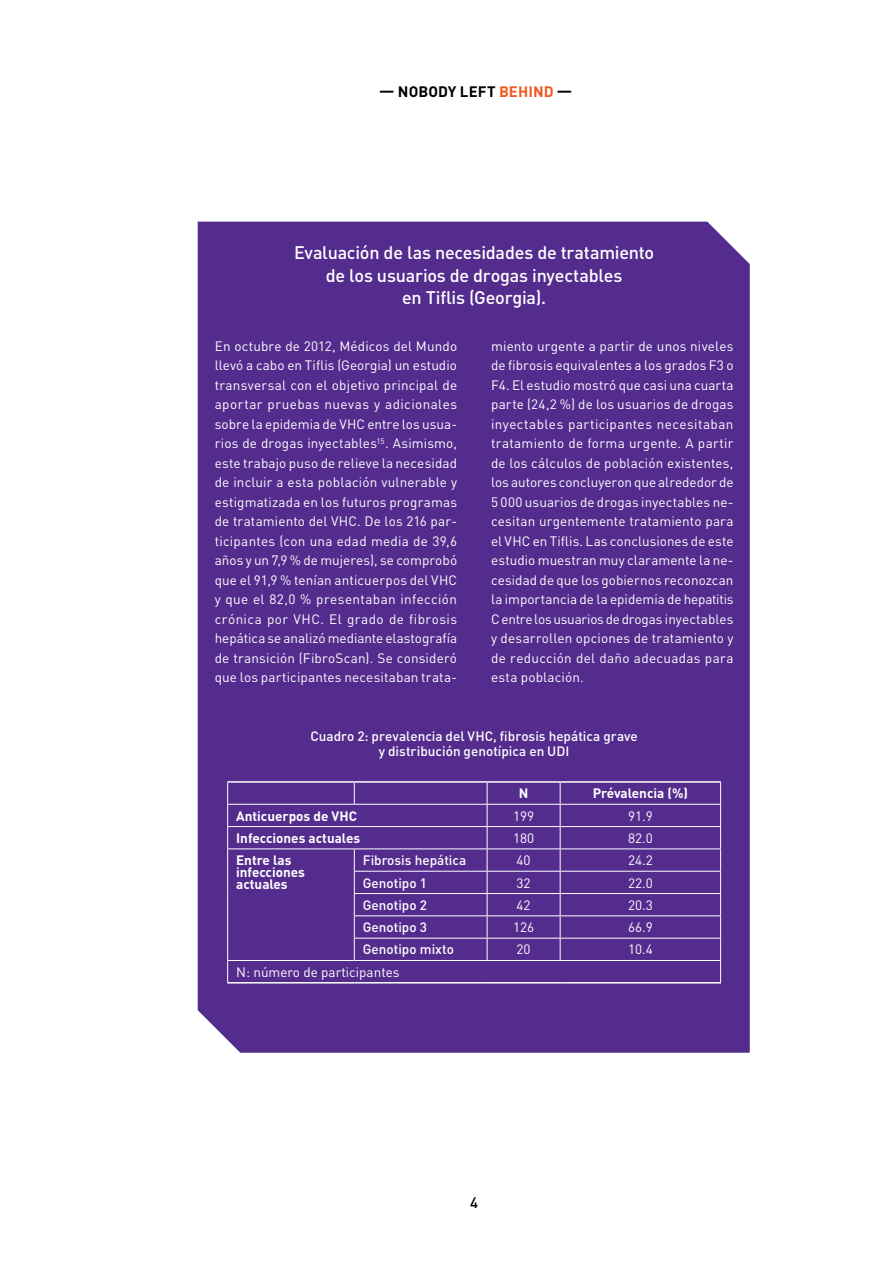
<style>
.page{position:relative;width:893px;height:1263px;background:#fff}
.page>*{position:absolute;margin:0;border:0;box-sizing:border-box;transform-origin:0 0}
.encadré___titre{font:500 18px/22.5px "DINOT";letter-spacing:-.015em;color:#fff;text-align:center}
.t1{font:700 15px "DINOT";letter-spacing:.005em;color:#000}
.t2{font:500 15px "DINOT";color:#000}
.texte{font:13.5px/19.5px "DINOT";letter-spacing:.01em;color:#fff;text-align:justify}
.texte-2{font:500 13.5px/15px "DINOT";color:#fff;text-align:center}
.t3{font:700 13.5px/12px "DINOT";color:#fff}
.s1{color:#f15a22}
</style>
<div class="page">
<div style="left:198px;top:222px;width:552px;height:831px;background:#542c8e"></div>
<svg style="left:354px;top:783px;width:1px;height:21px"></svg>
<hr style="left:227px;top:804px;width:127px;height:1px;background:#fff">
<hr style="left:354px;top:804px;width:133px;height:1px;background:#fff">
<hr style="left:487px;top:804px;width:73px;height:1px;background:#fff">
<hr style="left:560px;top:804px;width:161px;height:1px;background:#fff">
<hr style="left:227px;top:826px;width:127px;height:1px;background:#fff">
<hr style="left:354px;top:826px;width:133px;height:1px;background:#fff">
<hr style="left:487px;top:826px;width:73px;height:1px;background:#fff">
<hr style="left:560px;top:826px;width:161px;height:1px;background:#fff">
<hr style="left:227px;top:848px;width:127px;height:1px;background:#fff">
<hr style="left:354px;top:848px;width:133px;height:1px;background:#fff">
<hr style="left:487px;top:848px;width:73px;height:1px;background:#fff">
<hr style="left:560px;top:848px;width:161px;height:1px;background:#fff">
<hr style="left:354px;top:871px;width:133px;height:1px;background:#fff">
<hr style="left:487px;top:871px;width:73px;height:1px;background:#fff">
<hr style="left:560px;top:871px;width:161px;height:1px;background:#fff">
<hr style="left:354px;top:893px;width:133px;height:1px;background:#fff">
<hr style="left:487px;top:893px;width:73px;height:1px;background:#fff">
<hr style="left:560px;top:893px;width:161px;height:1px;background:#fff">
<hr style="left:354px;top:915px;width:133px;height:1px;background:#fff">
<hr style="left:487px;top:915px;width:73px;height:1px;background:#fff">
<hr style="left:560px;top:915px;width:161px;height:1px;background:#fff">
<hr style="left:354px;top:938px;width:133px;height:1px;background:#fff">
<svg style="left:354px;top:849px;width:1px;height:111px"></svg>
<hr style="left:487px;top:938px;width:73px;height:1px;background:#fff">
<svg style="left:487px;top:783px;width:1px;height:177px"></svg>
<hr style="left:560px;top:938px;width:161px;height:1px;background:#fff">
<svg style="left:560px;top:783px;width:1px;height:177px"></svg>
<hr style="left:227px;top:960px;width:127px;height:1px;background:#fff">
<hr style="left:354px;top:960px;width:133px;height:1px;background:#fff">
<hr style="left:487px;top:960px;width:73px;height:1px;background:#fff">
<hr style="left:560px;top:960px;width:161px;height:1px;background:#fff">
<hr style="left:227px;top:982px;width:127px;height:1px;background:#fff">
<hr style="left:354px;top:982px;width:133px;height:1px;background:#fff">
<hr style="left:487px;top:982px;width:73px;height:1px;background:#fff">
<hr style="left:560px;top:982px;width:161px;height:1px;background:#fff">
<hr style="left:227px;top:781px;width:127px;height:2px;background:#fff">
<hr style="left:354px;top:781px;width:133px;height:2px;background:#fff">
<hr style="left:487px;top:781px;width:73px;height:2px;background:#fff">
<hr style="left:560px;top:781px;width:161px;height:2px;background:#fff">
<svg style="left:227px;top:783px;width:1px;height:199px"></svg>
<svg style="left:720px;top:783px;width:1px;height:199px"></svg>
<p class="t1" style="left:379px;top:81px;width:195px">— NOBODY LEFT <span class="s1">BEHIND</span> —</p>
<p class="encadré___titre" style="left:294px;top:241px;width:362px">Evaluación de las necesidades de tratamiento de los usuarios de drogas inyectables<br>en Tiflis (Georgia).</p>
<p class="texte" style="left:215px;top:335px;width:244px">En octubre de 2012, Médicos del Mundo llevó a cabo en Tiflis (Georgia) un estudio transversal con el objetivo principal de aportar pruebas nuevas y adicionales sobre la epidemia de VHC entre los usua&shy;rios de drogas inyectables<sup>15</sup>. Asimismo, este trabajo puso de relieve la necesidad de incluir a esta población vulnerable y estigmatizada en los futuros programas de tratamiento del VHC. De los 216 par&shy;ticipantes (con una edad media de 39,6 años y un 7,9 % de mujeres), se comprobó que el 91,9 % tenían anticuerpos del VHC y que el 82,0 % presentaban infección crónica por VHC. El grado de fibrosis hepática se analizó mediante elastografía de transición (FibroScan). Se consideró que los participantes necesitaban trata-</p>
<p class="texte" style="left:491px;top:335px;width:244px">miento urgente a partir de unos niveles de fibrosis equivalentes a los grados F3 o F4. El estudio mostró que casi una cuarta parte (24,2 %) de los usuarios de drogas inyectables participantes necesitaban tratamiento de forma urgente. A partir de los cálculos de población existentes, los autores concluyeron que alrededor de 5 000 usuarios de drogas inyectables ne&shy;cesitan urgentemente tratamiento para el VHC en Tiflis. Las conclusiones de este estudio muestran muy claramente la ne&shy;cesidad de que los gobiernos reconozcan la importancia de la epidemia de hepatitis C entre los usuarios de drogas inyectables y desarrollen opciones de tratamiento y de reducción del daño adecuadas para esta población.</p>
<p class="texte-2" style="left:310px;top:728px;width:329px">Cuadro 2: prevalencia del VHC, fibrosis hepática grave y distribución genotípica en UDI</p>
<p class="t3" style="left:519px;top:787px;width:11px">N</p>
<p class="t3" style="left:593px;top:787px;width:97px">Prévalencia (%)</p>
<p class="t3" style="left:236px;top:809px;width:122px">Anticuerpos de VHC</p>
<p class="texte" style="left:513px;top:805px;width:23px">199</p>
<p class="texte" style="left:628px;top:805px;width:26px">91.9</p>
<p class="t3" style="left:236px;top:831px;width:126px">Infecciones actuales</p>
<p class="texte" style="left:513px;top:828px;width:23px">180</p>
<p class="texte" style="left:628px;top:828px;width:26px">82.0</p>
<p class="t3" style="left:236px;top:854px;width:70px">Entre las infecciones actuales</p>
<p class="texte-2" style="left:363px;top:852px;width:105px">Fibrosis hepática</p>
<p class="texte" style="left:517px;top:850px;width:16px">40</p>
<p class="texte" style="left:628px;top:850px;width:26px">24.2</p>
<p class="texte-2" style="left:363px;top:874px;width:66px">Genotipo 1</p>
<p class="texte" style="left:517px;top:872px;width:16px">32</p>
<p class="texte" style="left:628px;top:872px;width:26px">22.0</p>
<p class="texte-2" style="left:363px;top:897px;width:66px">Genotipo 2</p>
<p class="texte" style="left:517px;top:895px;width:16px">42</p>
<p class="texte" style="left:628px;top:895px;width:26px">20.3</p>
<p class="texte-2" style="left:363px;top:919px;width:66px">Genotipo 3</p>
<p class="texte" style="left:513px;top:917px;width:23px">126</p>
<p class="texte" style="left:628px;top:917px;width:26px">66.9</p>
<p class="texte-2" style="left:363px;top:941px;width:93px">Genotipo mixto</p>
<p class="texte" style="left:517px;top:939px;width:16px">20</p>
<p class="texte" style="left:628px;top:939px;width:26px">10.4</p>
<p class="texte" style="left:236px;top:961px;width:165px">N: número de participantes</p>
<p class="t2" style="left:470px;top:1192px;width:9px">4</p>
</div>
